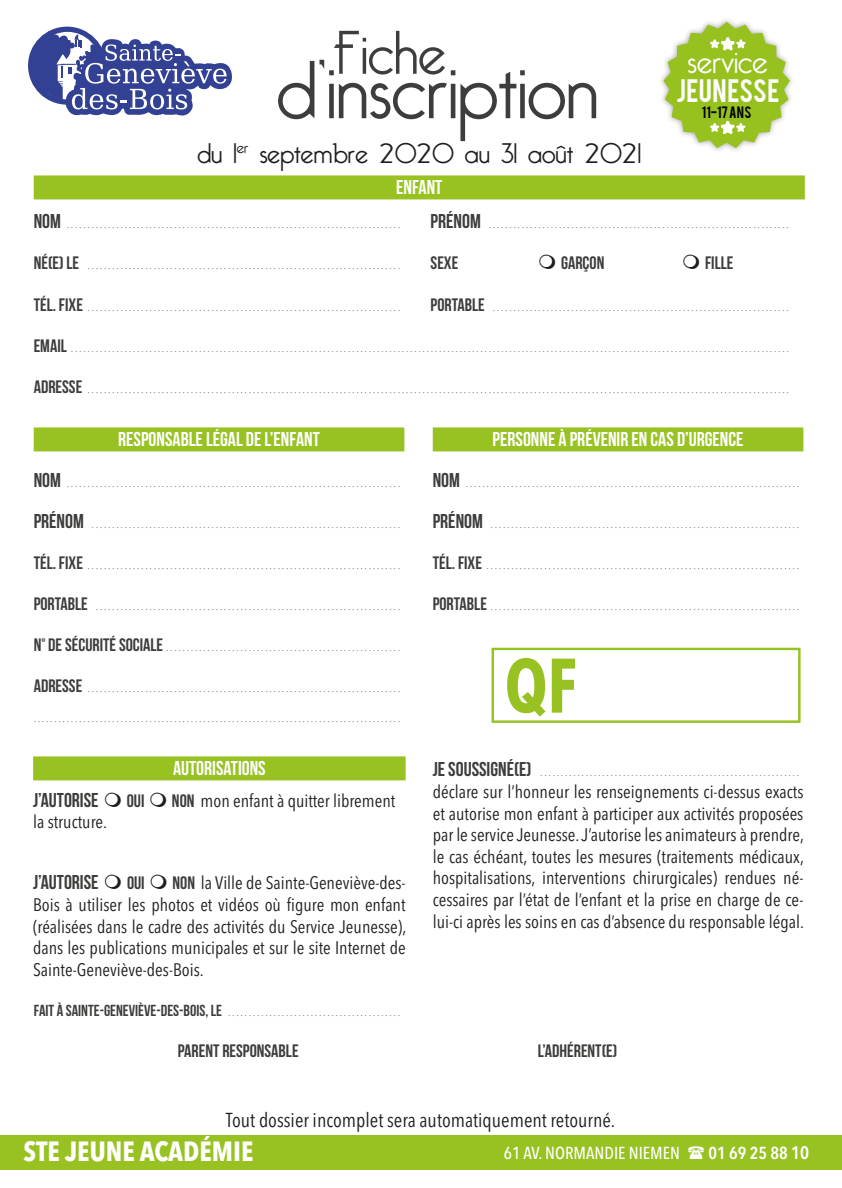
<style>
.page{position:relative;width:842px;height:1188px;background:#fff}
.page>*{position:absolute;margin:0;border:0;box-sizing:border-box;transform-origin:0 0}
.t1{font:300 80px "Bellerose";color:#3d3d3c}
.Style_de_paragraphe{font:700 condensed 75.8px "Futura BT";color:#97c222}
.t2{font:300 60px "Bellerose";color:#3d3d3c}
.t3{font:300 33.4px "Bellerose";color:#fff}
.t4{font:300 27.6px "Bellerose";color:#1d1d1b}
.t5{font:700 condensed 27.6px "Avenir Next LT Pro";color:#fff}
.t6{font:25.4px "Bebas";letter-spacing:.02em;color:#fff}
.t7{font:italic 200 condensed 22px "Avenir Next LT Pro";color:#70706f}
.t8{font:20px "Bebas Neue";color:#fff}
.t9{font:condensed 20px "Avenir Next LT Pro";color:#1d1d1b}
.t10{font:20px "Bebas Neue";color:#3d3d3c}
.t11{font:condensed 18px/21.6px "Avenir Next LT Pro";color:#1d1d1b;text-align:justify}
.t12{font:18px "Bebas Neue";color:#3d3d3c}
.t13{font:500 condensed 17.2px "Avenir Next LT Pro";color:#fff}
.t14{font:600 condensed 17.2px "Avenir Next LT Pro";color:#fff}
.t15{font:13px "Bebas";letter-spacing:.02em;color:#020204}
.s1{font-family:"Bebas Neue";font-weight:400;font-style:normal;font-stretch:normal;font-size:20px;color:#3d3d3c}
.s2{font-family:"Bebas Neue";font-weight:400;font-style:normal;font-stretch:normal;font-size:18px;color:#3d3d3c}
.s3{font-family:"Bebas Neue";font-stretch:normal;color:#3d3d3c}
.s4{font-family:"Bebas Neue";font-weight:400;font-style:normal;font-stretch:normal;font-size:16px;color:#3d3d3c}
.s5{font-size:18px}
</style>
<div class="page">
<div style="left:34px;top:427px;width:370px;height:24px;background:#97c222"></div>
<div style="left:433px;top:427px;width:370px;height:24px;background:#97c222"></div>
<div style="left:33px;top:756px;width:373px;height:24px;background:#97c222"></div>
<div style="left:491px;top:647px;width:309px;height:76px;border:2px solid #97c222"></div>
<div style="left:34px;top:175px;width:771px;height:24px;background:#97c222"></div>
<svg style="left:663px;top:22px;width:127px;height:126px"></svg>
<svg style="left:28px;top:27px;width:78px;height:78px"></svg>
<svg style="left:33px;top:34px;width:199px;height:82px"></svg>
<div style="left:0;top:1135px;width:839px;height:34px;background:#97c222"></div>
<hr style="left:839px;top:1135px;width:3px;height:34px;background:#97c222">
<p class="t2" style="left:333px;top:18px;width:115px">Fiche</p>
<p class="t1" style="left:277px;top:44px;width:323px">d’inscription</p>
<p class="t4" style="left:197px;top:137px;width:445px">du 1<sup>er</sup> septembre 2020 au 31 août 2021</p>
<p class="t8" style="left:396px;top:176px;width:48px">ENFANT</p>
<p class="t3" style="left:687px;top:42px;width:82px">service</p>
<p class="t6" style="left:676px;top:72px;width:105px">JEUNESSE</p>
<p class="t15" style="left:702px;top:103px;width:51px">11-17 ANS</p>
<p class="t7" style="left:34px;top:208px;width:370px"><span class="s1">NOM</span> .................................................................................</p>
<p class="t7" style="left:431px;top:208px;width:362px"><span class="s1">PRÉNOM</span> .........................................................................</p>
<p class="t7" style="left:34px;top:249px;width:370px"><span class="s2">NÉ(E) LE</span> ............................................................................</p>
<p class="t12" style="left:431px;top:253px;width:29px">SEXE</p>
<p class="t12" style="left:561px;top:253px;width:45px">GARÇON</p>
<p class="t12" style="left:705px;top:253px;width:30px">FILLE</p>
<p class="t7" style="left:34px;top:290px;width:370px"><span class="s2">TÉL. FIXE</span> ............................................................................</p>
<p class="t7" style="left:431px;top:290px;width:362px"><span class="s2">PORTABLE</span> ........................................................................</p>
<p class="t7" style="left:34px;top:331px;width:758px"><span class="s2">EMAIL</span> ..............................................................................................................................................................................</p>
<p class="t7" style="left:34px;top:372px;width:758px"><span class="s2">ADRESSE</span> ..........................................................................................................................................................................</p>
<p class="t8" style="left:118px;top:428px;width:203px">RESPONSABLE LÉGAL DE L’ENFANT</p>
<p class="t7" style="left:34px;top:466px;width:370px"><span class="s1">NOM</span> .................................................................................</p>
<p class="t7" style="left:34px;top:507px;width:370px"><span class="s1">PRÉNOM</span> ...........................................................................</p>
<p class="t7" style="left:34px;top:548px;width:370px"><span class="s2">TÉL. FIXE</span> ............................................................................</p>
<p class="t7" style="left:34px;top:589px;width:370px"><span class="s2">PORTABLE</span> ..........................................................................</p>
<p class="t7" style="left:34px;top:630px;width:370px"><span class="s2">N° DE SÉCURITÉ SOCIALE</span>.........................................................</p>
<p class="t7" style="left:34px;top:671px;width:370px"><span class="s2">ADRESSE</span> ............................................................................</p>
<p class="t7" style="left:34px;top:700px;width:370px">.........................................................................................</p>
<p class="t8" style="left:173px;top:756px;width:94px">AUTORISATIONS</p>
<p class="t10" style="left:33px;top:789px;width:67px">J’AUTORISE</p>
<p class="t12" style="left:127px;top:790px;width:19px">OUI</p>
<p class="t11" style="left:172px;top:789px;width:225px"><span class="s3">NON</span> mon enfant à quitter librement</p>
<p class="t11" style="left:33px;top:811px;width:75px">la structure.</p>
<p class="t10" style="left:33px;top:871px;width:67px">J’AUTORISE</p>
<p class="t12" style="left:127px;top:873px;width:19px">OUI</p>
<p class="t11" style="left:33px;top:872px;width:375px;text-indent:139px"><span class="s3">NON</span> la Ville de Sainte-Geneviève-des-Bois à utiliser les photos et vidéos où figure mon enfant (réalisées dans le cadre des activités du Service Jeunesse), dans les publications municipales et sur le site Internet de Sainte-Geneviève-des-Bois.</p>
<p class="t8" style="left:493px;top:428px;width:252px">PERSONNE À PRÉVENIR EN CAS D’URGENCE</p>
<p class="t7" style="left:433px;top:466px;width:370px"><span class="s1">NOM</span> .................................................................................</p>
<p class="t7" style="left:433px;top:507px;width:370px"><span class="s1">PRÉNOM</span> ...........................................................................</p>
<p class="t7" style="left:433px;top:548px;width:370px"><span class="s2">TÉL. FIXE</span> ............................................................................</p>
<p class="t7" style="left:433px;top:589px;width:370px"><span class="s2">PORTABLE</span> ...........................................................................</p>
<p class="Style_de_paragraphe" style="left:505px;top:639px;width:74px">QF</p>
<p class="t7" style="left:433px;top:755px;width:370px"><span class="s1">JE SOUSSIGNÉ(E)</span> ...............................................................</p>
<p class="t11" style="left:433px;top:780px;width:373px">déclare sur l’honneur les renseignements ci-dessus exacts et autorise mon enfant à participer aux activités proposées par le service Jeunesse. J’autorise les animateurs à prendre, le cas échéant, toutes les mesures (traitements médicaux, hospitalisations, interventions chirurgicales) rendues né&shy;cessaires par l’état de l’enfant et la prise en charge de ce&shy;lui-ci après les soins en cas d’absence du responsable légal.</p>
<p class="t7" style="left:34px;top:995px;width:370px"><span class="s4">FAIT À SAINTE-GENEVIÈVE-DES-BOIS, LE</span> ..........................................</p>
<p class="t12" style="left:178px;top:1040px;width:122px">PARENT RESPONSABLE</p>
<p class="t12" style="left:538px;top:1040px;width:81px">L’ADHÉRENT(E)</p>
<p class="t9" style="left:226px;top:1107px;width:391px">Tout dossier incomplet sera automatiquement retourné.</p>
<p class="t5" style="left:23px;top:1134px;width:231px">STE JEUNE ACADÉMIE</p>
<p class="t13" style="left:504px;top:1142px;width:178px">61 AV. NORMANDIE NIEMEN</p>
<p class="t14" style="left:709px;top:1142px;width:102px">01 69 25 88 <span class="s5">10</span></p>
</div>
